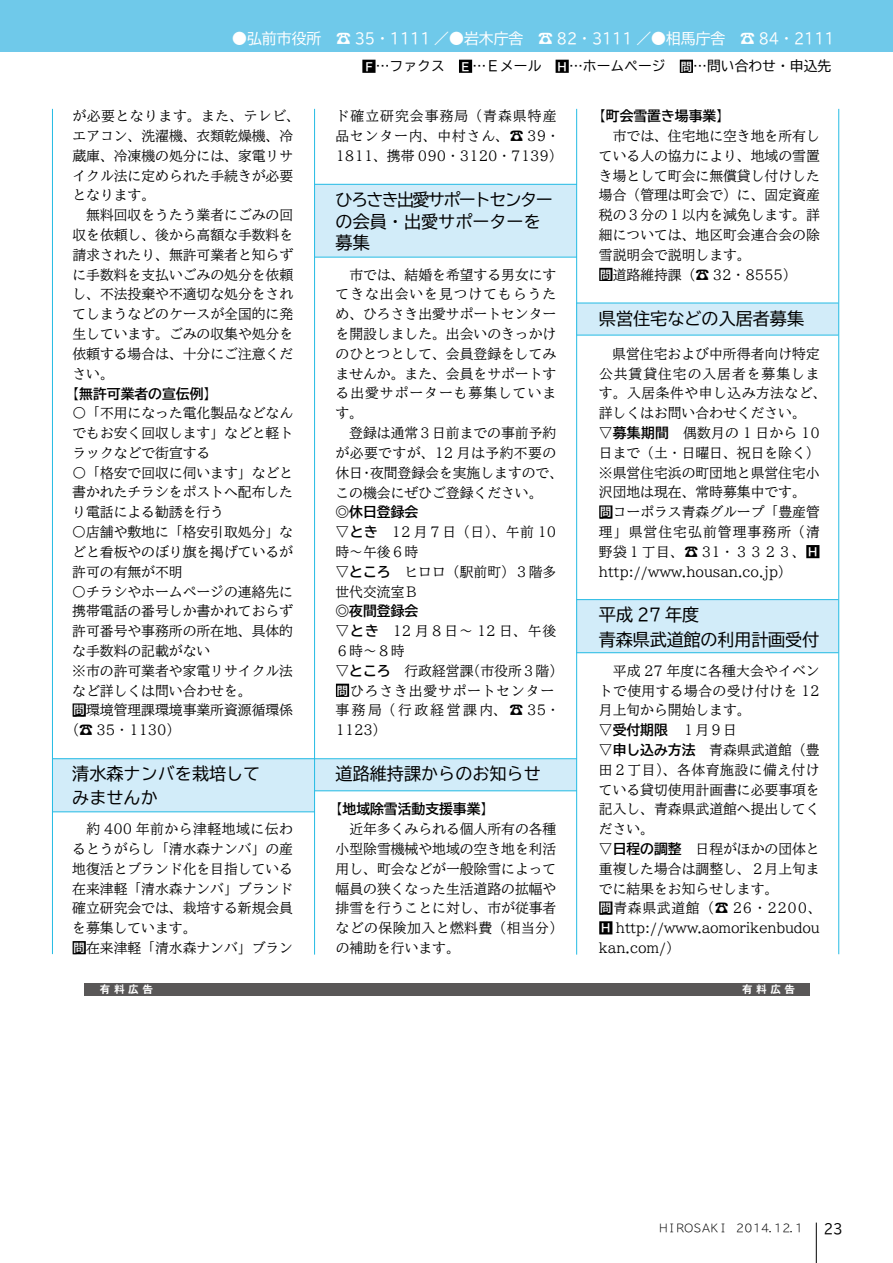
<style>
.page{position:relative;width:893px;height:1263px;background:#fff}
.page>*{position:absolute;margin:0;border:0;box-sizing:border-box;transform-origin:0 0}
.t1{font:17.1px/24.6px "TBUD Go Std";color:#000}
.t2{font:17.1px/21.5px "TBUD Go Std";letter-spacing:-.1em;color:#000}
.t3{font:14.85px "TBUD Go Std";color:#fff}
.t4{font:500 13.8px/19.8px "TBUD Min Std";color:#000}
.t5{font:500 13.8px/19.8px "TBUD Min Std";letter-spacing:.06em;color:#000}
.t6{font:700 13.8px "TBUD Go Std";color:#000}
.t7{font:13.8px "TBUD Go Std";color:#000}
.t8{font:500 13.8px "TBUD Min Std";letter-spacing:.05em;color:#000}
.t9{font:13.8px "TBUD Go Std";color:#000;scale:.9 1}
.t10{font:300 10.65px "TBUD Go Std Super";letter-spacing:-.2em;color:#000}
.t11{font:10.65px "DFHS Gothic Std W7";color:#fff}
.s1{font-family:"TBUD Min Std";font-weight:500}
.s2{font-family:"TBUD Go Std";font-weight:700;font-size:11.25px;color:#fff}
.s3{font-weight:700;font-size:11.25px;color:#fff}
.s4{font-family:"TBUD Go Std";font-weight:700}
</style>
<div class="page">
<hr style="left:816px;top:1222px;width:1px;height:41px;background:#000">
<div style="left:315px;top:184px;width:262px;height:73px;background:#d2ecf9"></div>
<hr style="left:315px;top:184px;width:262px;height:1px;background:#24bbe4">
<hr style="left:315px;top:257px;width:262px;height:1px;background:#24bbe4">
<div style="left:315px;top:759px;width:262px;height:32px;background:#d2ecf9"></div>
<hr style="left:315px;top:758px;width:262px;height:1px;background:#24bbe4">
<hr style="left:315px;top:790px;width:262px;height:1px;background:#24bbe4">
<div style="left:53px;top:759px;width:262px;height:53px;background:#d2ecf9"></div>
<hr style="left:53px;top:758px;width:262px;height:1px;background:#24bbe4">
<hr style="left:53px;top:811px;width:262px;height:1px;background:#24bbe4">
<div style="left:576px;top:303px;width:262px;height:32px;background:#d2ecf9"></div>
<hr style="left:576px;top:303px;width:262px;height:1px;background:#24bbe4">
<hr style="left:576px;top:335px;width:262px;height:1px;background:#24bbe4">
<div style="left:576px;top:600px;width:262px;height:53px;background:#d2ecf9"></div>
<hr style="left:576px;top:599px;width:262px;height:1px;background:#24bbe4">
<hr style="left:576px;top:652px;width:262px;height:1px;background:#24bbe4">
<div style="left:0;top:0;width:893px;height:52px;background:#6fc9ea"></div>
<svg style="left:336px;top:683px;width:13px;height:14px"></svg>
<svg style="left:72px;top:703px;width:14px;height:14px"></svg>
<svg style="left:72px;top:941px;width:14px;height:14px"></svg>
<hr style="left:52px;top:109px;width:1px;height:845px;background:#24bbe4">
<hr style="left:838px;top:109px;width:1px;height:845px;background:#24bbe4">
<hr style="left:576px;top:109px;width:1px;height:845px;background:#24bbe4">
<hr style="left:314px;top:109px;width:1px;height:845px;background:#24bbe4">
<svg style="left:599px;top:267px;width:14px;height:14px"></svg>
<svg style="left:599px;top:505px;width:14px;height:14px"></svg>
<svg style="left:807px;top:545px;width:12px;height:13px"></svg>
<svg style="left:599px;top:901px;width:14px;height:34px"></svg>
<div style="left:362px;top:60px;width:14px;height:13px;border:2px solid #000"></div>
<svg style="left:364px;top:60px;width:10px;height:13px"></svg>
<div style="left:459px;top:60px;width:13px;height:13px;border:2px solid #000"></div>
<svg style="left:460px;top:60px;width:11px;height:13px"></svg>
<svg style="left:556px;top:60px;width:12px;height:13px"></svg>
<svg style="left:679px;top:59px;width:14px;height:14px"></svg>
<div style="left:84px;top:983px;width:725px;height:13px;background:#595757"></div>
<p class="t3" style="left:232px;top:26px;width:604px">●弘前市役所 ☎ 35・1111 ／●岩木庁舎 ☎ 82・3111 ／●相馬庁舎 ☎ 84・2111</p>
<p class="t4" style="left:72px;top:106px;width:229px">が必要となります。また、テレビ、エアコン、洗濯機、衣類乾燥機、冷蔵庫、冷凍機の処分には、家電リサイクル法に定められた手続きが必要となります。</p>
<p class="t4" style="left:72px;top:205px;width:222px;text-align:justify;text-indent:14px">無料回収をうたう業者にごみの回収を依頼し、後から高額な手数料を請求されたり、無許可業者と知らずに手数料を支払いごみの処分を依頼し、不法投棄や不適切な処分をされてしまうなどのケースが全国的に発生しています。ごみの収集や処分を依頼する場合は、十分にご注意ください。</p>
<p class="t6" style="left:65px;top:382px;width:153px"><span class="s1">【</span>無許可業者の宣伝例<span class="s1">】</span></p>
<p class="t4" style="left:72px;top:403px;width:222px">〇「不用になった電化製品などなんでもお安く回収します」などと軽トラックなどで街宣する<br>〇「格安で回収に伺います」などと書かれたチラシをポストへ配布したり電話による勧誘を行う<br>〇店舗や敷地に「格安引取処分」などと看板やのぼり旗を掲げているが許可の有無が不明<br>〇チラシやホームページの連絡先に携帯電話の番号しか書かれておらず許可番号や事務所の所在地、具体的な手数料の記載がない<br>※市の許可業者や家電リサイクル法など詳しくは問い合わせを。</p>
<p class="t4" style="left:65px;top:700px;width:229px;text-indent:7px">■<span class="s2">問</span>環境管理課環境事業所資源循環係（☎ 35・1130）</p>
<p class="t1" style="left:72px;top:761px;width:190px">清水森ナンバを栽培してみませんか</p>
<p class="t4" style="left:72px;top:819px;width:222px;text-align:justify;text-indent:14px">約 400 年前から津軽地域に伝わるとうがらし「清水森ナンバ」の産地復活とブランド化を目指している在来津軽「清水森ナンバ」ブランド確立研究会では、栽培する新規会員を募集しています。</p>
<p class="t4" style="left:72px;top:937px;width:222px">■<span class="s2">問</span>在来津軽「清水森ナンバ」ブラン</p>
<p class="t7" style="left:362px;top:55px;width:471px">■<span class="s3">Ｆ</span>…ファクス ■<span class="s3">Ｅ</span>…Ｅメール ■<span class="s3">Ｈ</span>…ホームページ ■<span class="s3">問</span>…問い合わせ・申込先</p>
<p class="t5" style="left:336px;top:106px;width:229px">ド確立研究会事務局（青森県特産品センター内、中村さん、☎ 39・<br>1811、携帯 090・3120・7139）</p>
<p class="t2" style="left:336px;top:189px;width:219px">ひろさき出愛サポートセンターの会員・出愛サポーターを募集</p>
<p class="t4" style="left:335px;top:264px;width:222px;text-align:justify;text-indent:14px">市では、結婚を希望する男女にすてきな出会いを見つけてもらうため、ひろさき出愛サポートセンターを開設しました。出会いのきっかけのひとつとして、会員登録をしてみませんか。また、会員をサポートする出愛サポーターも募集しています。</p>
<p class="t4" style="left:335px;top:423px;width:229px;text-indent:14px">登録は通常３日前までの事前予約が必要ですが、12 月は予約不要の休日・夜間登録会を実施しますので、この機会にぜひご登録ください。</p>
<p class="t6" style="left:335px;top:501px;width:84px"><span class="s1">◎</span>休日登録会</p>
<p class="t4" style="left:335px;top:522px;width:222px">▽<span class="s4">とき</span> 12 月７日（日）、午前 10時～午後６時<br>▽<span class="s4">ところ</span> ヒロロ（駅前町）３階多世代交流室Ｂ</p>
<p class="t6" style="left:335px;top:600px;width:84px"><span class="s1">◎</span>夜間登録会</p>
<p class="t4" style="left:335px;top:621px;width:229px">▽<span class="s4">とき</span> 12 月８日～ 12 日、午後<br>６時～８時<br>▽<span class="s4">ところ</span> 行政経営課（市役所３階）</p>
<p class="t5" style="left:336px;top:680px;width:226px">■<span class="s2">問</span>ひろさき出愛サポートセンター事務局（行政経営課内、☎ 35・<br>1123）</p>
<p class="t1" style="left:336px;top:761px;width:207px">道路維持課からのお知らせ</p>
<p class="t6" style="left:329px;top:798px;width:167px"><span class="s1">【</span>地域除雪活動支援事業<span class="s1">】</span></p>
<p class="t4" style="left:336px;top:819px;width:229px;text-indent:14px">近年多くみられる個人所有の各種小型除雪機械や地域の空き地を利活用し、町会などが一般除雪によって幅員の狭くなった生活道路の拡幅や排雪を行うことに対し、市が従事者などの保険加入と燃料費（相当分）の補助を行います。</p>
<p class="t6" style="left:592px;top:105px;width:139px"><span class="s1">【</span>町会雪置き場事業<span class="s1">】</span></p>
<p class="t4" style="left:599px;top:126px;width:222px;text-align:justify;text-indent:14px">市では、住宅地に空き地を所有している人の協力により、地域の雪置き場として町会に無償貸し付けした場合（管理は町会で）に､固定資産税の３分の１以内を減免します。詳細については、地区町会連合会の除雪説明会で説明します。</p>
<p class="t4" style="left:599px;top:264px;width:199px">■<span class="s2">問</span>道路維持課（☎ 32・8555）</p>
<p class="t1" style="left:599px;top:306px;width:207px">県営住宅などの入居者募集</p>
<p class="t4" style="left:599px;top:343px;width:229px;text-indent:13px">県営住宅および中所得者向け特定公共賃貸住宅の入居者を募集します。入居条件や申し込み方法など、詳しくはお問い合わせください。<br>▽<span class="s4">募集期間</span> 偶数月の 1 日から 10日まで（土・日曜日、祝日を除く）※県営住宅浜の町団地と県営住宅小沢団地は現在、常時募集中です。</p>
<p class="t4" style="left:599px;top:502px;width:222px;text-align:justify">■<span class="s2">問</span>コーポラス青森グループ「豊産管理」県営住宅弘前管理事務所（清野袋１丁目、☎ 31・３３２３、■<span class="s2">Ｈ</span>http://www.housan.co.jp）</p>
<p class="t1" style="left:599px;top:602px;width:222px">平成 27 年度<br>青森県武道館の利用計画受付</p>
<p class="t4" style="left:599px;top:660px;width:222px;text-indent:14px">平成 27 年度に各種大会やイベントで使用する場合の受け付けを 12月上旬から開始します。<br>▽<span class="s4">受付期限</span> １月９日<br>▽<span class="s4">申し込み方法</span> 青森県武道館（豊田２丁目）、各体育施設に備え付けている貸切使用計画書に必要事項を記入し、青森県武道館へ提出してください。<br>▽<span class="s4">日程の調整</span> 日程がほかの団体と重複した場合は調整し、２月上旬までに結果をお知らせします。</p>
<p class="t8" style="left:599px;top:897px;width:224px">■<span class="s2">問</span>青森県武道館（☎ 26・2200、</p>
<p class="t4" style="left:599px;top:918px;width:222px">■<span class="s2">Ｈ</span> http://www.aomorikenbudou kan.com/）</p>
<p class="t11" style="left:100px;top:984px;width:55px">有 料 広 告</p>
<p class="t11" style="left:742px;top:984px;width:55px">有 料 広 告</p>
<p class="t10" style="left:658px;top:1219px;width:148px">ＨＩＲＯＳＡＫＩ　２０１４. １２. １</p>
<p class="t9" style="left:824px;top:1218px;width:22px">23</p>
</div>
